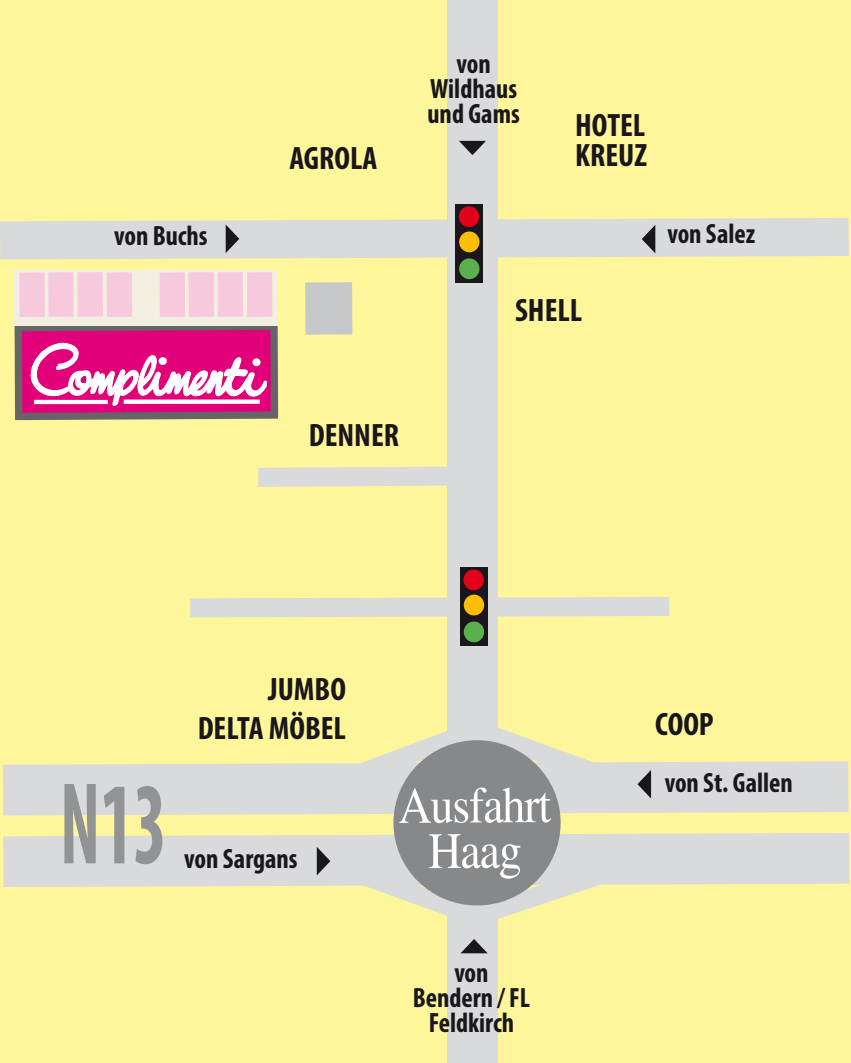
<style>
.page{position:relative;width:851px;height:1063px;background:#fff}
.page>*{position:absolute;margin:0;border:0;box-sizing:border-box;transform-origin:0 0}
.t1{font:700 condensed 117.75px "Myriad Pro";color:#929395;scale:.66 1}
.t2{font:700 condensed 32.5px/30px "Myriad Pro";color:#1a171c}
.t3{font:700 condensed 28px/25px "Myriad Pro";color:#1a171c;text-align:center;scale:.96 1}
</style>
<div class="page">
<div style="left:0;top:0;width:850px;height:1063px;background:#fff59b"></div>
<div style="left:447px;top:0;width:51px;height:1063px;background:#d9dadb"></div>
<svg style="left:3px;top:833px;width:846px;height:54px;background:#dbdbd6"></svg>
<svg style="left:3px;top:761px;width:845px;height:54px;background:#dbdbd6"></svg>
<svg style="left:190px;top:597px;width:479px;height:20px;background:#d9dad6"></svg>
<svg style="left:258px;top:466px;width:189px;height:21px;background:#dcdcd4"></svg>
<div style="left:305px;top:282px;width:47px;height:53px;background:#c6c7c8"></div>
<svg style="left:0;top:218px;width:848px;height:41px;background:#d9d9d4"></svg>
<svg style="left:317px;top:847px;width:13px;height:28px"></svg>
<svg style="left:459px;top:141px;width:27px;height:14px"></svg>
<svg style="left:637px;top:770px;width:14px;height:29px"></svg>
<svg style="left:461px;top:939px;width:26px;height:14px"></svg>
<div style="left:393px;top:740px;width:167px;height:165px;background:#87888a;border-radius:50%"></div>
<svg style="left:339px;top:728px;width:262px;height:95px"></svg>
<svg style="left:350px;top:834px;width:263px;height:85px"></svg>
<svg style="left:14px;top:325px;width:265px;height:96px;background:#d24a91"></svg>
<div style="left:124px;top:400px;width:136px;height:4px;border:2px solid #fff"></div>
<div style="left:34px;top:400px;width:74px;height:4px;border:2px solid #fff"></div>
<div style="left:460px;top:567px;width:27px;height:78px;background:#1a171c"></div>
<div style="left:463px;top:570px;width:21px;height:20px;background:#e2001a;border-radius:50%"></div>
<div style="left:463px;top:595px;width:21px;height:20px;background:#fbbe00;border-radius:50%"></div>
<div style="left:463px;top:622px;width:21px;height:20px;background:#5caf4d;border-radius:50%"></div>
<div style="left:455px;top:204px;width:27px;height:78px;background:#1a171c"></div>
<div style="left:459px;top:206px;width:20px;height:21px;background:#e2001a;border-radius:50%"></div>
<div style="left:459px;top:232px;width:20px;height:20px;background:#fbbe00;border-radius:50%"></div>
<div style="left:459px;top:258px;width:20px;height:21px;background:#5caf4d;border-radius:50%"></div>
<div style="left:14px;top:270px;width:264px;height:55px;background:#f3efe0"></div>
<div style="left:107px;top:272px;width:25px;height:45px;background:#f7c9dd"></div>
<div style="left:77px;top:272px;width:26px;height:45px;background:#f7c9dd"></div>
<div style="left:48px;top:272px;width:26px;height:45px;background:#f7c9dd"></div>
<div style="left:19px;top:272px;width:26px;height:45px;background:#f7c9dd"></div>
<div style="left:247px;top:272px;width:25px;height:45px;background:#f7c9dd"></div>
<div style="left:218px;top:272px;width:25px;height:45px;background:#f7c9dd"></div>
<div style="left:188px;top:272px;width:26px;height:45px;background:#f7c9dd"></div>
<div style="left:160px;top:272px;width:25px;height:45px;background:#f7c9dd"></div>
<p class="t2" style="left:289px;top:142px;width:90px">AGROLA</p>
<p class="t3" style="left:427px;top:51px;width:98px">von<br>Wildhaus und Gams</p>
<p class="t2" style="left:575px;top:110px;width:73px">HOTEL<br>KREUZ</p>
<p class="t3" style="left:114px;top:222px;width:99px">von Buchs</p>
<p class="t3" style="left:667px;top:221px;width:93px">von Salez</p>
<p class="t2" style="left:308px;top:419px;width:92px">DENNER</p>
<p class="t2" style="left:515px;top:294px;width:69px">SHELL</p>
<h1 class="t1" style="left:60px;top:751px;width:163px">N13</h1>
<p class="t2" style="left:198px;top:669px;width:150px;line-height:39px;text-align:right">JUMBO<br>DELTA MÖBEL</p>
<p class="t3" style="left:184px;top:846px;width:120px">von Sargans</p>
<p class="t3" style="left:413px;top:960px;width:124px">von<br>Bendern / FL<br>Feldkirch</p>
<p class="t2" style="left:655px;top:708px;width:60px">COOP</p>
<p class="t3" style="left:664px;top:770px;width:135px">von St. Gallen</p>
</div>
